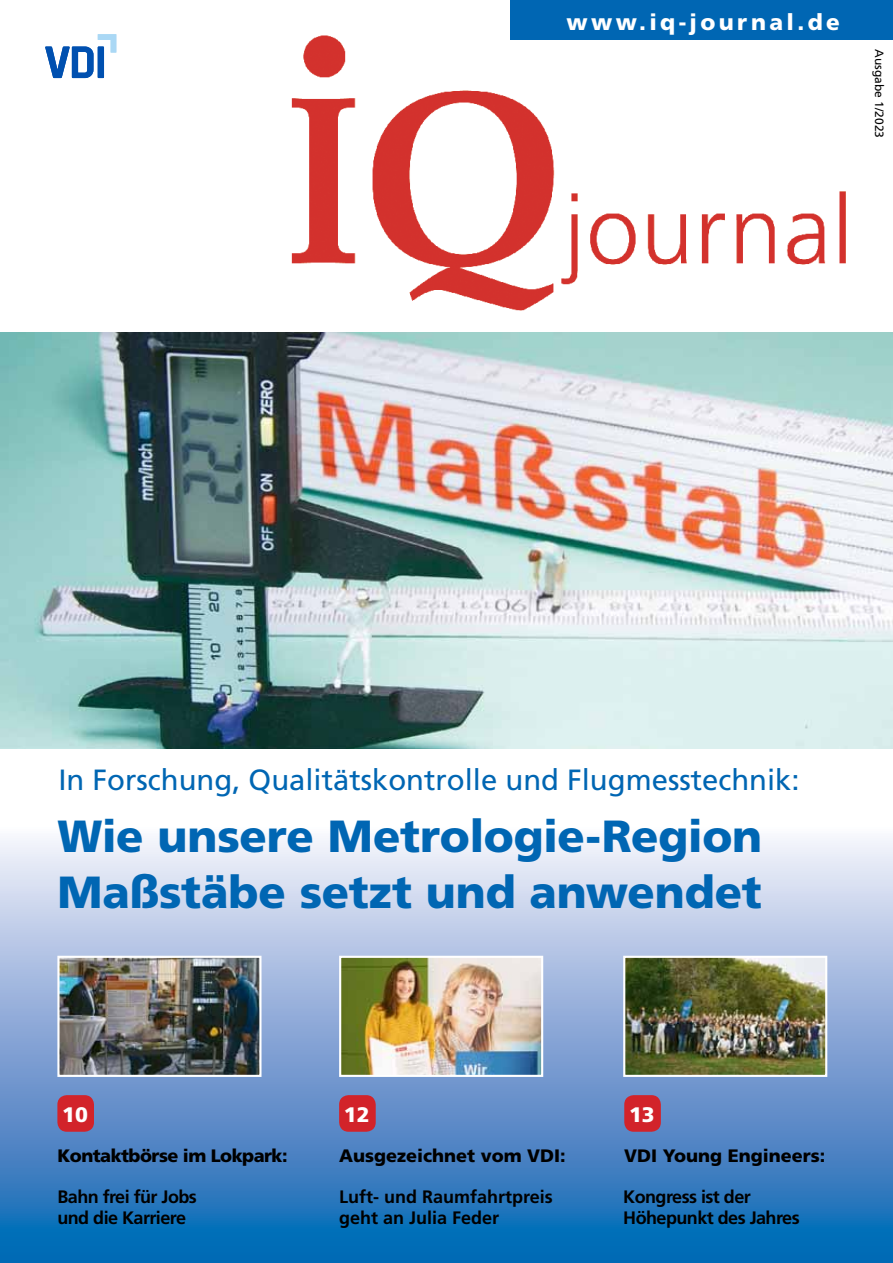
<style>
.page{position:relative;width:893px;height:1263px;background:#fff}
.page>*{position:absolute;margin:0;border:0;box-sizing:border-box;transform-origin:0 0}
.t1{font:900 45px/55.5px "Frutiger";letter-spacing:-.005em;color:#0066b3}
.t2{font:29.25px "Frutiger";color:#0066b3}
.t3{font:900 22.5px "Frutiger";letter-spacing:.15em;color:#fff}
.t4{font:900 21px "Frutiger";color:#fff}
.t5{font:700 18px/21px "Frutiger";letter-spacing:-.03em;color:#000}
.t6{font:700 18px/21px "Frutiger";color:#000}
.t7{font:900 18px "Frutiger";color:#000}
.t8{font:900 18px "Frutiger";letter-spacing:-.03em;color:#000}
.t9{font:12px "Frutiger";color:#000}
</style>
<div class="page">
<img style="left:291px;top:35px;width:602px;height:276px">
<svg style="left:0;top:838px;width:893px;height:425px;background:#78a4d3"></svg>
<div style="left:339px;top:1095px;width:37px;height:37px;background:#d2232a;border-radius:9px"></div>
<img style="left:342px;top:959px;width:198px;height:115px">
<div style="left:339px;top:956px;width:204px;height:121px;border:2px solid #fff"></div>
<img style="left:60px;top:959px;width:198px;height:115px">
<div style="left:57px;top:956px;width:204px;height:121px;border:2px solid #fff"></div>
<div style="left:57px;top:1095px;width:37px;height:37px;background:#d2232a;border-radius:9px"></div>
<div style="left:510px;top:0;width:383px;height:39px;background:#0066b3"></div>
<div style="left:624px;top:1095px;width:37px;height:37px;background:#d2232a;border-radius:9px"></div>
<img style="left:626px;top:959px;width:198px;height:115px">
<div style="left:623px;top:956px;width:204px;height:121px;border:2px solid #fff"></div>
<img style="left:0;top:333px;width:893px;height:415px">
<svg style="left:45px;top:34px;width:71px;height:44px"></svg>
<p class="t3" style="left:566px;top:9px;width:275px">www.iq-journal.de</p>
<p class="t9" style="left:886px;top:49px;width:90px;rotate:90deg">Ausgabe 1/2023</p>
<h2 class="t2" style="left:58px;top:763px;width:743px">In Forschung, Qualitätskontrolle und Flugmesstechnik:</h2>
<h1 class="t1" style="left:57px;top:808px;width:706px">Wie unsere Metrologie-Region<br>Maßstäbe setzt und anwendet</h1>
<p class="t4" style="left:62px;top:1101px;width:27px">10</p>
<p class="t4" style="left:344px;top:1101px;width:27px">12</p>
<p class="t4" style="left:629px;top:1101px;width:27px">13</p>
<p class="t8" style="left:57px;top:1144px;width:232px">Kontaktbörse im Lokpark:</p>
<p class="t7" style="left:339px;top:1144px;width:228px">Ausgezeichnet vom VDI:</p>
<p class="t7" style="left:624px;top:1144px;width:202px">VDI Young Engineers:</p>
<p class="t5" style="left:57px;top:1186px;width:141px">Bahn frei für Jobs und die Karriere</p>
<p class="t6" style="left:339px;top:1186px;width:215px">Luft- und Raumfahrtpreis geht an Julia Feder</p>
<p class="t5" style="left:623px;top:1186px;width:178px">Kongress ist der<br>Höhepunkt des Jahres</p>
</div>
